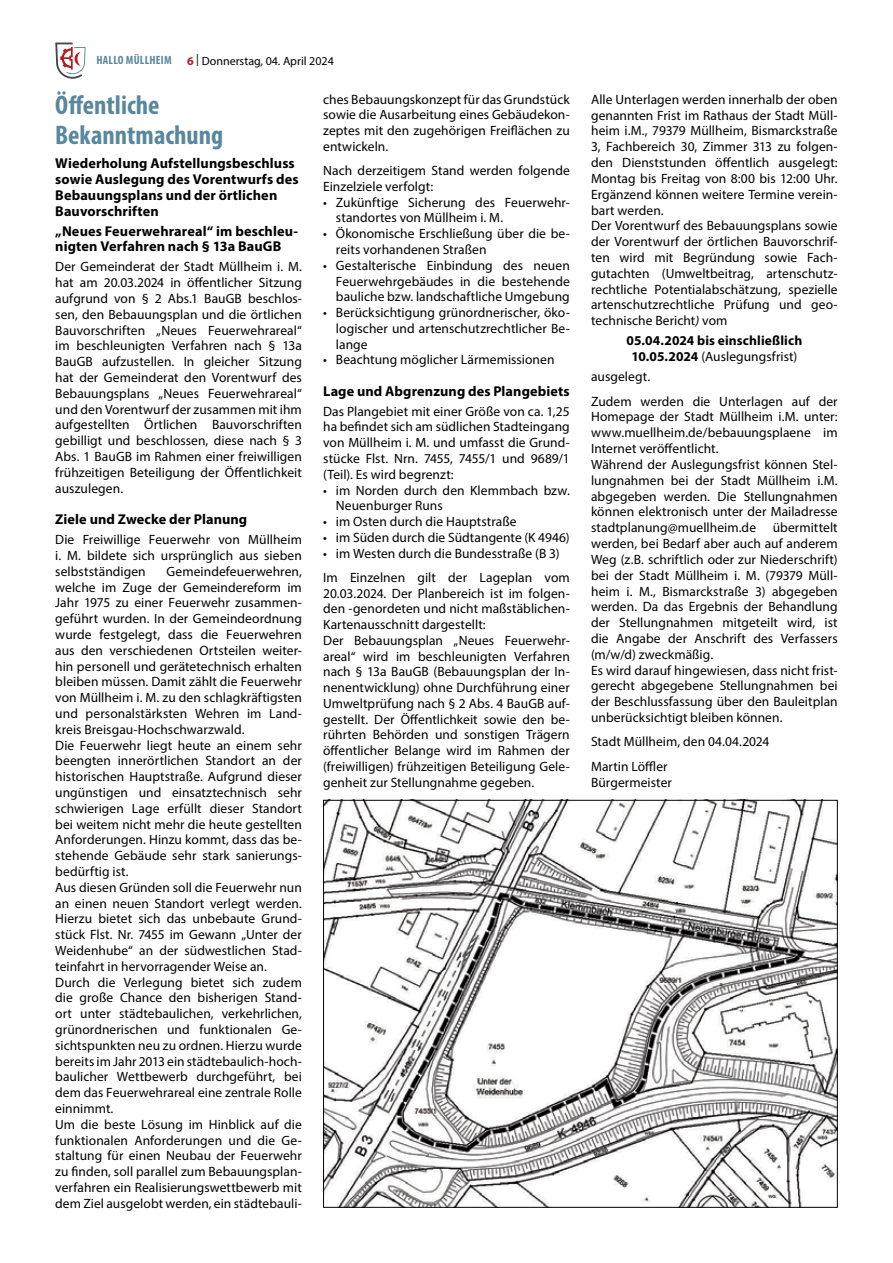
<style>
.page{position:relative;width:893px;height:1263px;background:#fff}
.page>*{position:absolute;margin:0;border:0;box-sizing:border-box;transform-origin:0 0}
.t1{font:700 condensed 27px/30px "Myriad Pro";color:#59879b}
.t2{font:700 14.25px/15.8px "Myriad Pro";letter-spacing:.01em;color:#000}
.t3{font:13.5px/15.8px "Myriad Pro";letter-spacing:.005em;color:#000}
.t4{font:700 13.5px/15.8px "Myriad Pro";letter-spacing:.01em;color:#000;text-align:center}
.t5{font:12px "Myriad Pro";color:#000}
.t6{font:700 condensed 12px "Myriad Pro";letter-spacing:.02em;color:#59879b}
.s1{font-weight:700;color:#b61d22}
.s2{font-style:italic}
.s3{font-weight:400}
</style>
<div class="page">
<svg style="left:55px;top:43px;width:31px;height:36px"></svg>
<img style="left:325px;top:802px;width:511px;height:404px">
<p class="t6" style="left:96px;top:52px;width:76px">Hallo Müllheim</p>
<h1 class="t1" style="left:55px;top:89px;width:169px">Öffentliche<br>Bekanntmachung</h1>
<p class="t2" style="left:55px;top:155px;width:245px">Wiederholung Aufstellungsbeschluss sowie Auslegung des Vorentwurfs des<br>Bebauungsplans und der örtlichen<br>Bauvorschriften</p>
<p class="t2" style="left:55px;top:222px;width:244px">„Neues Feuerwehrareal“ im beschleu&shy;nigten Verfahren nach § 13a BauGB</p>
<p class="t3" style="left:55px;top:259px;width:248px;text-align:justify">Der Gemeinderat der Stadt Müllheim i. M. hat am 20.03.2024 in öffentlicher Sitzung aufgrund von § 2 Abs.1 BauGB beschlos&shy;sen, den Bebauungsplan und die örtlichen Bauvorschriften „Neues Feuerwehrareal“ im beschleunigten Verfahren nach § 13a BauGB aufzustellen. In gleicher Sitzung hat der Gemeinderat den Vorentwurf des Bebauungsplans „Neues Feuerwehrareal“ und den Vorentwurf der zusammen mit ihm aufgestellten Örtlichen Bauvorschriften gebilligt und beschlossen, diese nach § 3<br>Abs. 1 BauGB im Rahmen einer freiwilligen frühzeitigen Beteiligung der Öffentlichkeit auszulegen.</p>
<p class="t2" style="left:55px;top:511px;width:194px">Ziele und Zwecke der Planung</p>
<p class="t3" style="left:55px;top:532px;width:248px;text-align:justify">Die Freiwillige Feuerwehr von Müllheim i. M. bildete sich ursprünglich aus sieben selbstständigen</p>
<p class="t5" style="left:187px;top:53px;width:148px"><span class="s1">6</span> | Donnerstag, 04. April 2024</p>
<p class="t3" style="left:323px;top:91px;width:248px;text-align:justify">ches Bebauungskonzept für das Grundstück sowie die Ausarbeitung eines Gebäudekon&shy;zeptes mit den zugehörigen Freiflächen zu entwickeln.</p>
<p class="t3" style="left:323px;top:163px;width:248px">Nach derzeitigem Stand werden folgende<br>Einzelziele verfolgt:</p>
<p class="t3" style="left:336px;top:194px;width:235px;text-indent:-13px">• Zukünftige Sicherung des Feuerwehr&shy;standortes von Müllheim i. M.</p>
<p class="t3" style="left:336px;top:226px;width:235px;text-indent:-13px">• Ökonomische Erschließung über die be&shy;reits vorhandenen Straßen</p>
<p class="t3" style="left:336px;top:257px;width:235px;text-align:justify;text-indent:-13px">• Gestalterische Einbindung des neuen Feuerwehrgebäudes in die bestehende bauliche bzw. landschaftliche Umgebung</p>
<p class="t3" style="left:336px;top:304px;width:235px;text-align:justify;text-indent:-13px">• Berücksichtigung grünordnerischer, öko&shy;logischer und artenschutzrechtlicher Be&shy;lange</p>
<p class="t3" style="left:323px;top:352px;width:233px">• Beachtung möglicher Lärmemissionen</p>
<p class="t2" style="left:323px;top:383px;width:248px">Lage und Abgrenzung des Plangebiets</p>
<p class="t3" style="left:323px;top:403px;width:248px;text-align:justify">Das Plangebiet mit einer Größe von ca. 1,25 ha befindet sich am südlichen Stadteingang von Müllheim i. M. und umfasst die Grund&shy;stücke Flst. Nrn. 7455, 7455/1 und 9689/1 (Teil). Es wird begrenzt:</p>
<p class="t3" style="left:336px;top:482px;width:235px;text-indent:-13px">• im Norden durch den Klemmbach bzw.<br>Neuenburger Runs</p>
<p class="t3" style="left:323px;top:513px;width:195px">• im Osten durch die Hauptstraße</p>
<p class="t3" style="left:323px;top:529px;width:248px">• im Süden durch die Südtangente (K 4946)</p>
<p class="t3" style="left:323px;top:541px;width:248px;line-height:24.3px">• im Westen durch die Bundesstraße (B 3)<br>Im Einzelnen gilt der Lageplan vom</p>
<p class="t3" style="left:323px;top:585px;width:248px">20.03.2024. Der Planbereich ist im folgen&shy;den -genordeten und nicht maßstäblichen-Kartenausschnitt dargestellt:<br>Der Bebauungsplan „Neues Feuerwehr&shy;areal“ wird im beschleunigten Verfahren nach § 13a BauGB (Bebauungsplan der In&shy;nenentwicklung) ohne Durchführung einer Umweltprüfung nach § 2 Abs. 4 BauGB auf&shy;gestellt. Der Öffentlichkeit sowie den be&shy;rührten Behörden und sonstigen Trägern öffentlicher Belange wird im Rahmen der (freiwilligen) frühzeitigen Beteiligung Gele&shy;genheit zur Stellungnahme gegeben.</p>
<p class="t3" style="left:55px;top:563px;width:248px;text-indent:111px">Gemeindefeuerwehren, welche im Zuge der Gemeindereform im Jahr 1975 zu einer Feuerwehr zusammen&shy;geführt wurden. In der Gemeindeordnung wurde festgelegt, dass die Feuerwehren aus den verschiedenen Ortsteilen weiter&shy;hin personell und gerätetechnisch erhalten bleiben müssen. Damit zählt die Feuerwehr von Müllheim i. M. zu den schlagkräftigsten und personalstärksten Wehren im Land&shy;kreis Breisgau-Hochschwarzwald.<br>Die Feuerwehr liegt heute an einem sehr beengten innerörtlichen Standort an der historischen Hauptstraße. Aufgrund dieser ungünstigen und einsatztechnisch sehr schwierigen Lage erfüllt dieser Standort bei weitem nicht mehr die heute gestellten Anforderungen. Hinzu kommt, dass das be&shy;stehende Gebäude sehr stark sanierungs&shy;bedürftig ist.<br>Aus diesen Gründen soll die Feuerwehr nun an einen neuen Standort verlegt werden.<br>Hierzu bietet sich das unbebaute Grund&shy;stück Flst. Nr. 7455 im Gewann „Unter der Weidenhube“ an der südwestlichen Stad&shy;teinfahrt in hervorragender Weise an.<br>Durch die Verlegung bietet sich zudem die große Chance den bisherigen Stand&shy;ort unter städtebaulichen, verkehrlichen, grünordnerischen und funktionalen Ge&shy;sichtspunkten neu zu ordnen. Hierzu wurde bereits im Jahr 2013 ein städtebaulich-hoch&shy;baulicher Wettbewerb durchgeführt, bei dem das Feuerwehrareal eine zentrale Rolle einnimmt.<br>Um die beste Lösung im Hinblick auf die funktionalen Anforderungen und die Ge&shy;staltung für einen Neubau der Feuerwehr zu finden, soll parallel zum Bebauungsplan&shy;verfahren ein Realisierungswettbewerb mit dem Ziel ausgelobt werden, ein städtebauli-</p>
<p class="t3" style="left:591px;top:91px;width:248px">Alle Unterlagen werden innerhalb der oben genannten Frist im Rathaus der Stadt Müll&shy;heim i.M., 79379 Müllheim, Bismarckstraße 3, Fachbereich 30, Zimmer 313 zu folgen&shy;den Dienststunden öffentlich ausgelegt:<br>Montag bis Freitag von 8:00 bis 12:00 Uhr.<br>Ergänzend können weitere Termine verein&shy;bart werden.<br>Der Vorentwurf des Bebauungsplans sowie der Vorentwurf der örtlichen Bauvorschrif&shy;ten wird mit Begründung sowie Fach&shy;gutachten (Umweltbeitrag, artenschutz&shy;rechtliche Potentialabschätzung, spezielle artenschutzrechtliche Prüfung und geo&shy;technische Bericht<span class="s2">)</span> vom</p>
<p class="t4" style="left:626px;top:332px;width:177px">05.04.2024 bis einschließlich<br>10.05.2024 <span class="s3">(Auslegungsfrist)</span></p>
<p class="t3" style="left:591px;top:364px;width:248px;line-height:24.3px">ausgelegt.<br>Zudem werden die Unterlagen auf der</p>
<p class="t3" style="left:591px;top:409px;width:248px">Homepage der Stadt Müllheim i.M. unter: www.muellheim.de/bebauungsplaene im Internet veröffentlicht.<br>Während der Auslegungsfrist können Stel&shy;lungnahmen bei der Stadt Müllheim i.M. abgegeben werden. Die Stellungnahmen können elektronisch unter der Mailadresse stadtplanung@muellheim.de übermittelt werden, bei Bedarf aber auch auf anderem Weg (z.B. schriftlich oder zur Niederschrift) bei der Stadt Müllheim i. M. (79379 Müll&shy;heim i. M., Bismarckstraße 3) abgegeben werden. Da das Ergebnis der Behandlung der Stellungnahmen mitgeteilt wird, ist die Angabe der Anschrift des Verfassers (m/w/d) zweckmäßig.<br>Es wird darauf hingewiesen, dass nicht frist&shy;gerecht abgegebene Stellungnahmen bei der Beschlussfassung über den Bauleitplan unberücksichtigt bleiben können.</p>
<p class="t3" style="left:591px;top:729px;width:180px;line-height:24.3px">Stadt Müllheim, den 04.04.2024<br>Martin Löffler</p>
<p class="t3" style="left:591px;top:774px;width:82px">Bürgermeister</p>
</div>
